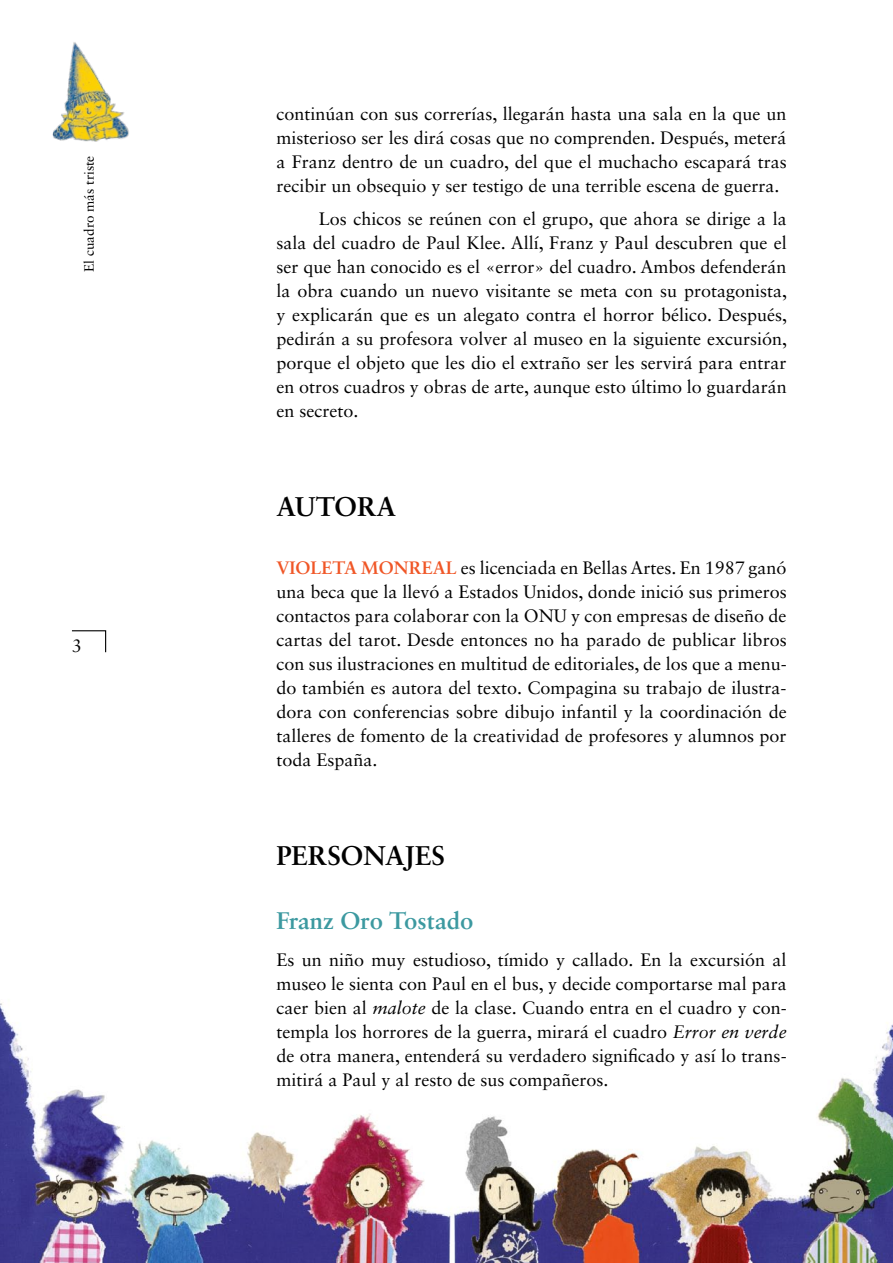
<style>
.page{position:relative;width:893px;height:1263px;background:#fff}
.page>*{position:absolute;margin:0;border:0;box-sizing:border-box;transform-origin:0 0}
.t1{font:700 27px "Sabon LT Std";color:#000}
.t2{font:700 24px "Sabon LT Std";color:#3c99a0}
.t3{font:18px/24px "Sabon LT Std";color:#000;text-align:justify}
.t4{font:13.5px "Sabon LT Std";color:#000}
.s1{font-weight:700;color:#f05626}
.s2{font-style:italic}
</style>
<div class="page">
<img style="left:0;top:1003px;width:893px;height:260px">
<svg style="left:72px;top:630px;width:35px;height:23px"></svg>
<img style="left:52px;top:42px;width:77px;height:100px">
<p class="t4" style="left:81px;top:272px;width:118px;rotate:-90deg">El cuadro más triste</p>
<p class="t3" style="left:72px;top:634px;width:12px">3</p>
<p class="t3" style="left:276px;top:102px;width:512px">continúan con sus correrías, llegarán hasta una sala en la que un misterioso ser les dirá cosas que no comprenden. Después, meterá a Franz dentro de un cuadro, del que el muchacho escapará tras recibir un obsequio y ser testigo de una terrible escena de guerra.</p>
<p class="t3" style="left:276px;top:206px;width:512px;text-indent:43px">Los chicos se reúnen con el grupo, que ahora se dirige a la sala del cuadro de Paul Klee. Allí, Franz y Paul descubren que el ser que han conocido es el «error» del cuadro. Ambos defenderán la obra cuando un nuevo visitante se meta con su protagonista, y explicarán que es un alegato contra el horror bélico. Después, pedirán a su profesora volver al museo en la siguiente excursión, porque el objeto que les dio el extraño ser les servirá para entrar en otros cuadros y obras de arte, aunque esto último lo guardarán en secreto.</p>
<h1 class="t1" style="left:276px;top:490px;width:115px">AUTORA</h1>
<p class="t3" style="left:276px;top:555px;width:512px"><span class="s1">VIOLETA MONREAL</span> es licenciada en Bellas Artes. En 1987 ganó una beca que la llevó a Estados Unidos, donde inició sus primeros contactos para colaborar con la ONU y con empresas de diseño de cartas del tarot. Desde entonces no ha parado de publicar libros con sus ilustraciones en multitud de editoriales, de los que a menu&shy;do también es autora del texto. Compagina su trabajo de ilustra&shy;dora con conferencias sobre dibujo infantil y la coordinación de talleres de fomento de la creatividad de profesores y alumnos por toda España.</p>
<h1 class="t1" style="left:276px;top:839px;width:170px">PERSONAJES</h1>
<h2 class="t2" style="left:276px;top:906px;width:199px">FRANZ ORO TOSTADO</h2>
<p class="t3" style="left:276px;top:947px;width:512px">Es un niño muy estudioso, tímido y callado. En la excursión al museo le sienta con Paul en el bus, y decide comportarse mal para caer bien al <span class="s2">malote</span> de la clase. Cuando entra en el cuadro y con&shy;templa los horrores de la guerra, mirará el cuadro <span class="s2">Error en verde </span>de otra manera, entenderá su verdadero significado y así lo trans&shy;mitirá a Paul y al resto de sus compañeros.</p>
</div>
